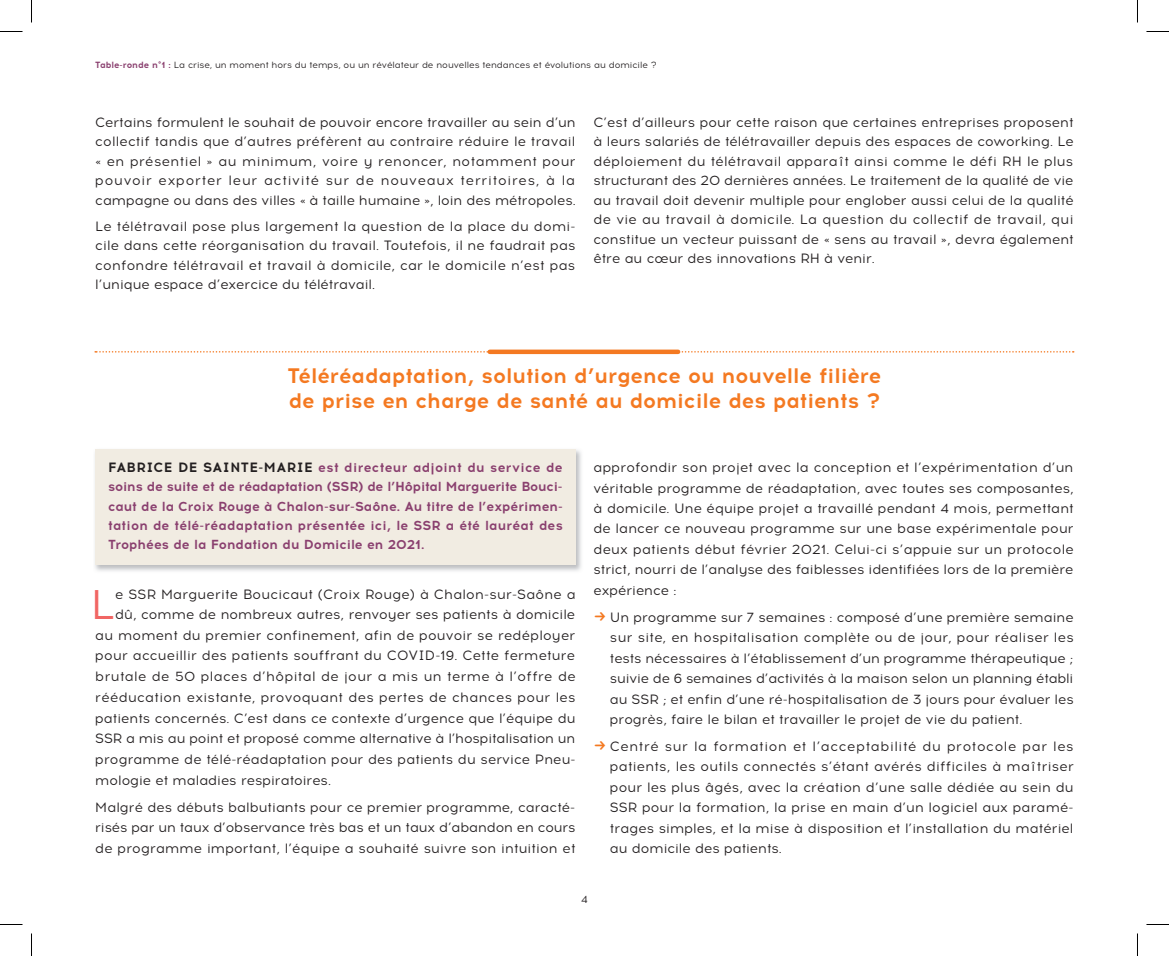
<style>
.page{position:relative;width:1169px;height:956px;background:#fff}
.page>*{position:absolute;margin:0;border:0;box-sizing:border-box;transform-origin:0 0}
.t1{font:41.4px "Acrom";color:#f16664}
.t2{font:700 21px/25.5px "Acrom";color:#f47921}
.t3{font:13.5px/20.4px "Acrom";color:#231f20;text-align:justify}
.t4{font:13.5px "Acrom";letter-spacing:.025em;color:#231f20}
.t5{font:13.5px "Acrom";letter-spacing:.03em;color:#231f20}
.t6{font:700 13.2px/19.2px "Acrom";color:#8a406f;text-align:justify}
.t7{font:10.5px "Acrom";color:#231f20}
.t8{font:9px "Acrom";color:#231f20}
.s1{font-weight:700;color:#8a406f}
.s2{font-size:13.5px;color:#231f20}
</style>
<div class="page">
<img style="left:95px;top:449px;width:486px;height:122px">
<div style="left:95px;top:450px;width:480px;height:115px;background:#f1ece2"></div>
<svg style="left:95px;top:351px;width:978px;height:2px"></svg>
<hr style="left:490px;top:350px;width:188px;height:4px;background:#f47921">
<svg style="left:0;top:31px;width:22px;height:1px"></svg>
<svg style="left:1146px;top:31px;width:23px;height:1px"></svg>
<svg style="left:0;top:924px;width:22px;height:1px"></svg>
<svg style="left:1146px;top:924px;width:23px;height:1px"></svg>
<svg style="left:31px;top:0;width:1px;height:23px"></svg>
<svg style="left:31px;top:933px;width:1px;height:23px"></svg>
<svg style="left:1137px;top:0;width:1px;height:23px"></svg>
<svg style="left:1137px;top:933px;width:1px;height:23px"></svg>
<p class="t8" style="left:95px;top:59px;width:563px"><span class="s1">Table-ronde n°1 :</span> La crise, un moment hors du temps, ou un révélateur de nouvelles tendances et évolutions au domicile ?</p>
<p class="t3" style="left:95px;top:113px;width:482px;line-height:19.5px">Certains formulent le souhait de pouvoir encore travailler au sein d’un collectif tandis que d’autres préfèrent au contraire réduire le travail « en présentiel » au minimum, voire y renoncer, notamment pour pouvoir exporter leur activité sur de nouveaux territoires, à la campagne ou dans des villes « à taille humaine », loin des métropoles.</p>
<p class="t3" style="left:95px;top:217px;width:482px;line-height:19.5px">Le télétravail pose plus largement la question de la place du domi&shy;cile dans cette réorganisation du travail. Toutefois, il ne faudrait pas confondre télétravail et travail à domicile, car le domicile n’est pas l’unique espace d’exercice du télétravail.</p>
<p class="t3" style="left:593px;top:113px;width:482px;line-height:19.5px">C’est d’ailleurs pour cette raison que certaines entreprises proposent à leurs salariés de télétravailler depuis des espaces de coworking. Le déploiement du télétravail apparaît ainsi comme le défi RH le plus structurant des 20 dernières années. Le traitement de la qualité de vie au travail doit devenir multiple pour englober aussi celui de la qualité de vie au travail à domicile. La question du collectif de travail, qui constitue un vecteur puissant de « sens au travail », devra également être au cœur des innovations RH à venir.</p>
<h2 class="t2" style="left:287px;top:363px;width:595px">Téléréadaptation, solution d’urgence ou nouvelle filière de prise en charge de santé au domicile des patients ?</h2>
<p class="t6" style="left:108px;top:458px;width:456px"><span class="s2">FABRICE DE SAINTE-MARIE</span> est directeur adjoint du service de soins de suite et de réadaptation (SSR) de l’Hôpital Marguerite Bouci&shy;caut de la Croix Rouge à Chalon-sur-Saône. Au titre de l’expérimen&shy;tation de télé-réadaptation présentée ici, le SSR a été lauréat des Trophées de la Fondation du Domicile en 2021.</p>
<h1 class="t1" style="left:91px;top:578px;width:26px">L</h1>
<p class="t3" style="left:115px;top:585px;width:462px">e SSR Marguerite Boucicaut (Croix Rouge) à Chalon-sur-Saône a</p>
<p class="t3" style="left:115px;top:605px;width:461px">dû, comme de nombreux autres, renvoyer ses patients à domicile</p>
<p class="t3" style="left:95px;top:625px;width:481px">au moment du premier confinement, afin de pouvoir se redéployer</p>
<p class="t3" style="left:95px;top:646px;width:481px">pour accueillir des patients souffrant du COVID-19. Cette fermeture</p>
<p class="t5" style="left:95px;top:668px;width:482px">brutale de 50 places d’hôpital de jour a mis un terme à l’offre de</p>
<p class="t4" style="left:95px;top:688px;width:482px">rééducation existante, provoquant des pertes de chances pour les</p>
<p class="t3" style="left:95px;top:708px;width:481px">patients concernés. C’est dans ce contexte d’urgence que l’équipe du</p>
<p class="t3" style="left:95px;top:729px;width:481px">SSR a mis au point et proposé comme alternative à l’hospitalisation un</p>
<p class="t3" style="left:95px;top:749px;width:482px">programme de télé-réadaptation pour des patients du service Pneu-</p>
<p class="t3" style="left:95px;top:770px;width:237px">mologie et maladies respiratoires.</p>
<p class="t3" style="left:95px;top:797px;width:482px">Malgré des débuts balbutiants pour ce premier programme, caracté&shy;risés par un taux d’observance très bas et un taux d’abandon en cours de programme important, l’équipe a souhaité suivre son intuition et</p>
<p class="t3" style="left:593px;top:458px;width:482px">approfondir son projet avec la conception et l’expérimentation d’un véritable programme de réadaptation, avec toutes ses composantes, à domicile. Une équipe projet a travaillé pendant 4 mois, permettant de lancer ce nouveau programme sur une base expérimentale pour deux patients début février 2021. Celui-ci s’appuie sur un protocole strict, nourri de l’analyse des faiblesses identifiées lors de la première expérience :</p>
<p class="t3" style="left:610px;top:607px;width:465px">Un programme sur 7 semaines : composé d’une première semaine sur site, en hospitalisation complète ou de jour, pour réaliser les tests nécessaires à l’établissement d’un programme thérapeutique ; suivie de 6 semaines d’activités à la maison selon un planning établi au SSR ; et enfin d’une ré-hospitalisation de 3 jours pour évaluer les progrès, faire le bilan et travailler le projet de vie du patient.</p>
<p class="t3" style="left:610px;top:736px;width:465px">Centré sur la formation et l’acceptabilité du protocole par les patients, les outils connectés s’étant avérés difficiles à maîtriser pour les plus âgés, avec la création d’une salle dédiée au sein du SSR pour la formation, la prise en main d’un logiciel aux paramé&shy;trages simples, et la mise à disposition et l’installation du matériel au domicile des patients.</p>
<p class="t7" style="left:581px;top:892px;width:8px">4</p>
</div>
